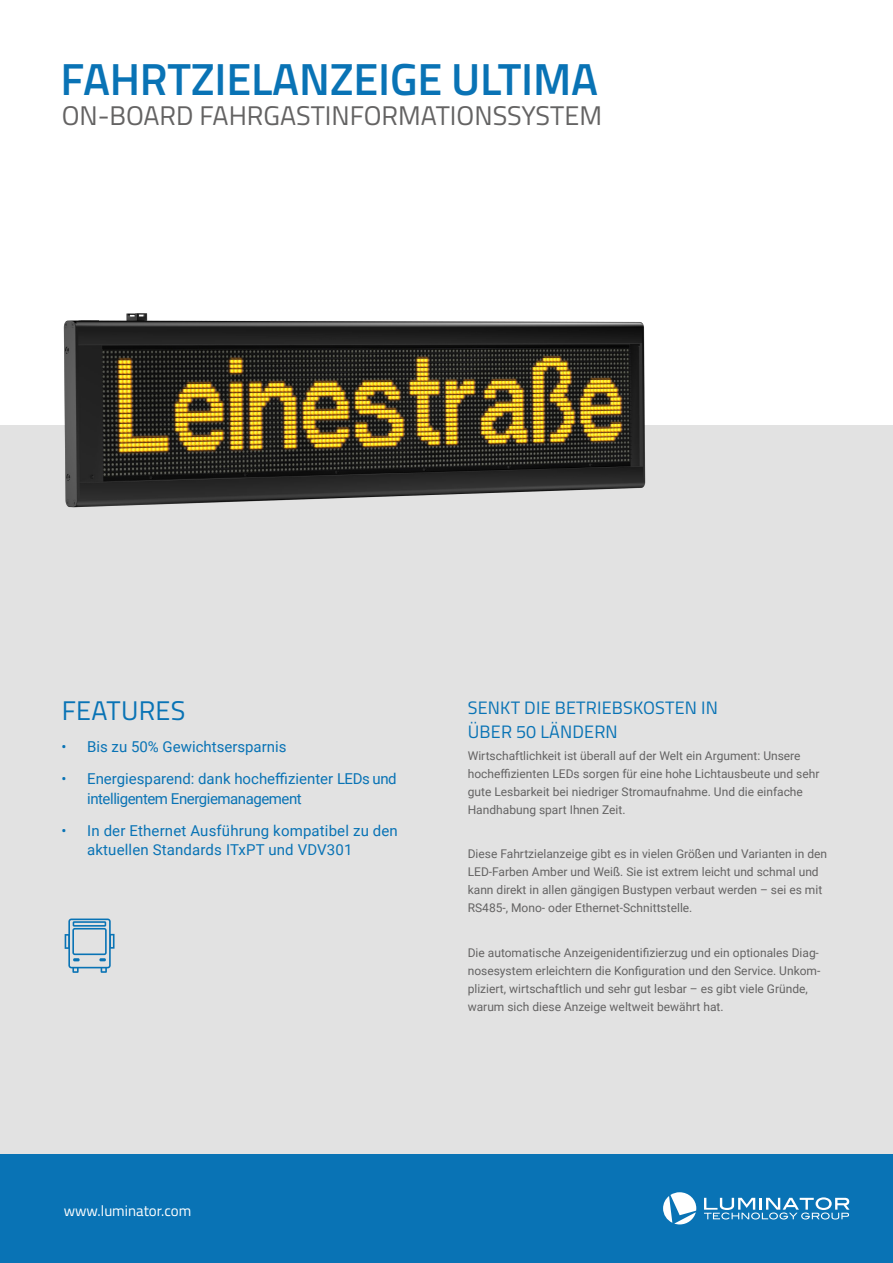
<style>
.page{position:relative;width:893px;height:1263px;background:#fff}
.page>*{position:absolute;margin:0;border:0;box-sizing:border-box;transform-origin:0 0}
.t1{font:600 45px "Titillium Web";letter-spacing:-.005em;color:#0973b5}
.t2{font:27px "Titillium Web";color:#646363}
.t3{font:27px "Titillium Web";letter-spacing:.01em;color:#0973b5}
.t4{font:18px/24px "Titillium Web";letter-spacing:.01em;color:#0973b5}
.t5{font:15px/19.5px "Roboto";color:#0973b5}
.t6{font:15px/19.5px "Roboto";letter-spacing:-.03em;color:#0973b5}
.t7{font:15px "Titillium Web";color:#fff}
.t8{font:12px/18px "Roboto";color:#646363}
</style>
<div class="page">
<div style="left:0;top:1154px;width:893px;height:109px;background:#0973b5"></div>
<div style="left:0;top:425px;width:893px;height:729px;background:#e2e2e2"></div>
<svg style="left:704px;top:1197px;width:145px;height:22px"></svg>
<svg style="left:663px;top:1192px;width:33px;height:32px"></svg>
<svg style="left:65px;top:918px;width:50px;height:55px"></svg>
<img style="left:64px;top:313px;width:582px;height:195px">
<h1 class="t1" style="left:61px;top:45px;width:539px">FAHRTZIELANZEIGE ULTIMA</h1>
<h2 class="t2" style="left:62px;top:96px;width:542px">ON-BOARD FAHRGASTINFORMATIONSSYSTEM</h2>
<h2 class="t3" style="left:62px;top:690px;width:125px">FEATURES</h2>
<p class="t5" style="left:62px;top:736px;width:226px">• Bis zu 50% Gewichtsersparnis</p>
<p class="t6" style="left:87px;top:768px;width:311px;text-indent:-26px">• Energiesparend: dank hocheffizienter LEDs und intelligentem Energiemanagement</p>
<p class="t5" style="left:87px;top:820px;width:312px;text-indent:-26px">• In der Ethernet Ausführung kompatibel zu den aktuellen Standards ITxPT und VDV301</p>
<h3 class="t4" style="left:468px;top:694px;width:252px">SENKT DIE BETRIEBSKOSTEN IN<br>ÜBER 50 LÄNDERN</h3>
<p class="t8" style="left:468px;top:746px;width:353px">Wirtschaftlichkeit ist überall auf der Welt ein Argument: Unsere hocheffizienten LEDs sorgen für eine hohe Lichtausbeute und sehr gute Lesbarkeit bei niedriger Stromaufnahme. Und die einfache Handhabung spart Ihnen Zeit.</p>
<p class="t8" style="left:468px;top:845px;width:361px">Diese Fahrtzielanzeige gibt es in vielen Größen und Varianten in den LED-Farben Amber und Weiß. Sie ist extrem leicht und schmal und kann direkt in allen gängigen Bustypen verbaut werden – sei es mit RS485-, Mono- oder Ethernet-Schnittstelle.</p>
<p class="t8" style="left:468px;top:943px;width:354px">Die automatische Anzeigenidentifizierzug und ein optionales Diag&shy;nosesystem erleichtern die Konfiguration und den Service. Unkom&shy;pliziert, wirtschaftlich und sehr gut lesbar – es gibt viele Gründe, warum sich diese Anzeige weltweit bewährt hat.</p>
<p class="t7" style="left:64px;top:1200px;width:129px">www.luminator.com</p>
</div>
